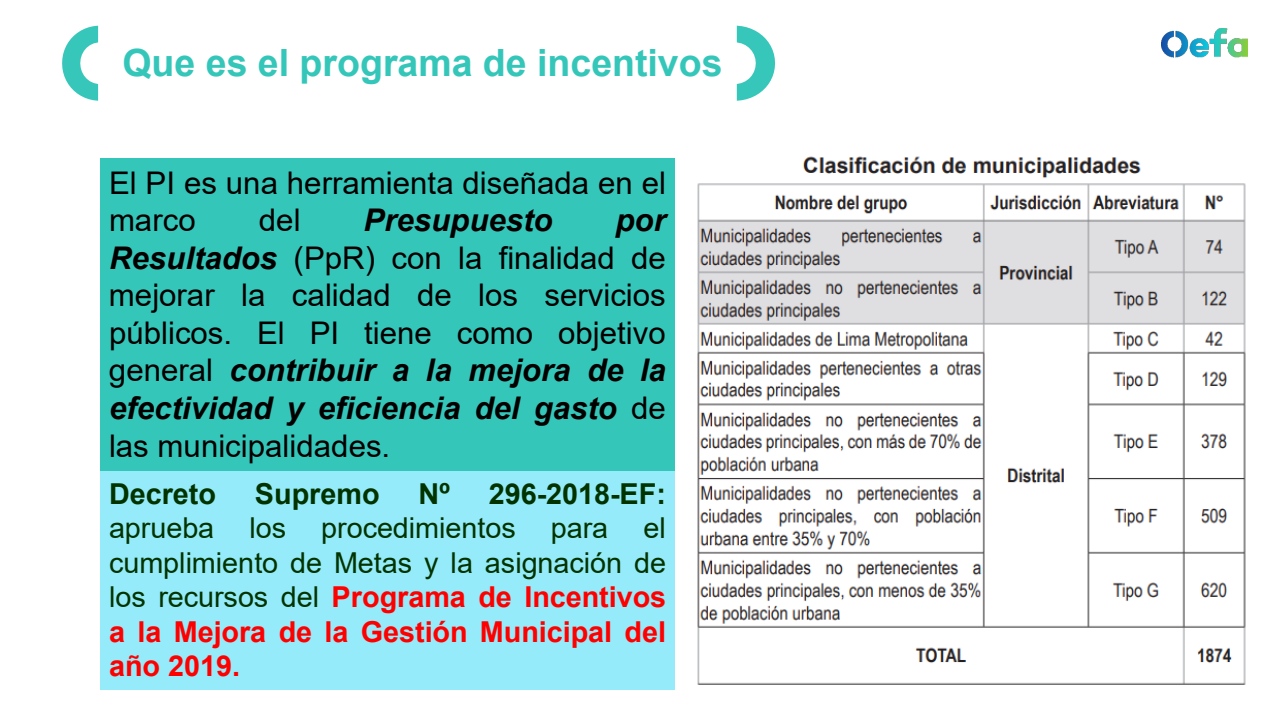
<style>
.page{position:relative;width:1280px;height:717px;background:#fff}
.page>*{position:absolute;margin:0;border:0;box-sizing:border-box;transform-origin:0 0}
.t1{font:700 37.5px "Arial";color:#35c6ba}
.t2{font:31.25px/37.5px "Arial";color:#000}
.t3{font:italic 700 31.25px "Arial";color:#000}
.t4{font:28.75px/34.5px "Arial";color:#030;text-align:justify}
.t5{font:700 28.75px "Arial";color:#030}
.s1{font-weight:700;font-style:italic}
.s2{font-weight:700}
.s3{font-weight:700;color:#f00}
</style>
<div class="page">
<img style="left:1162px;top:28px;width:86px;height:30px">
<svg style="left:62px;top:26px;width:36px;height:75px"></svg>
<svg style="left:737px;top:26px;width:38px;height:75px"></svg>
<div style="left:100px;top:159px;width:575px;height:312px;background:#35c6ba"></div>
<div style="left:100px;top:471px;width:575px;height:218px;background:#95ebfa"></div>
<img style="left:697px;top:156px;width:549px;height:529px">
<p class="t1" style="left:122px;top:37px;width:602px">Que es el programa de incentivos</p>
<p class="t2" style="left:109px;top:164px;width:559px">El PI es una herramienta diseñada en el marco</p>
<p class="t2" style="left:259px;top:201px;width:43px">del</p>
<p class="t3" style="left:364px;top:199px;width:191px">Presupuesto</p>
<p class="t2" style="left:109px;top:201px;width:558px;text-align:justify;text-indent:507px"><span class="s1">por Resultados</span> (PpR) con la finalidad de mejorar la calidad de los servicios públicos. El PI tiene como objetivo general <span class="s1">contribuir a la mejora de la efectividad y eficiencia del gasto</span> de las municipalidades.</p>
<p class="t5" style="left:109px;top:473px;width:108px">Decreto</p>
<p class="t5" style="left:255px;top:473px;width:126px">Supremo</p>
<p class="t5" style="left:419px;top:473px;width:33px">Nº</p>
<p class="t4" style="left:109px;top:475px;width:559px;text-indent:380px"><span class="s2">296-2018-EF: </span>aprueba los procedimientos para el cumplimiento de Metas y la asignación de los recursos del <span class="s3">Programa de Incentivos a la Mejora de la Gestión Municipal del año 2019.</span></p>
</div>
